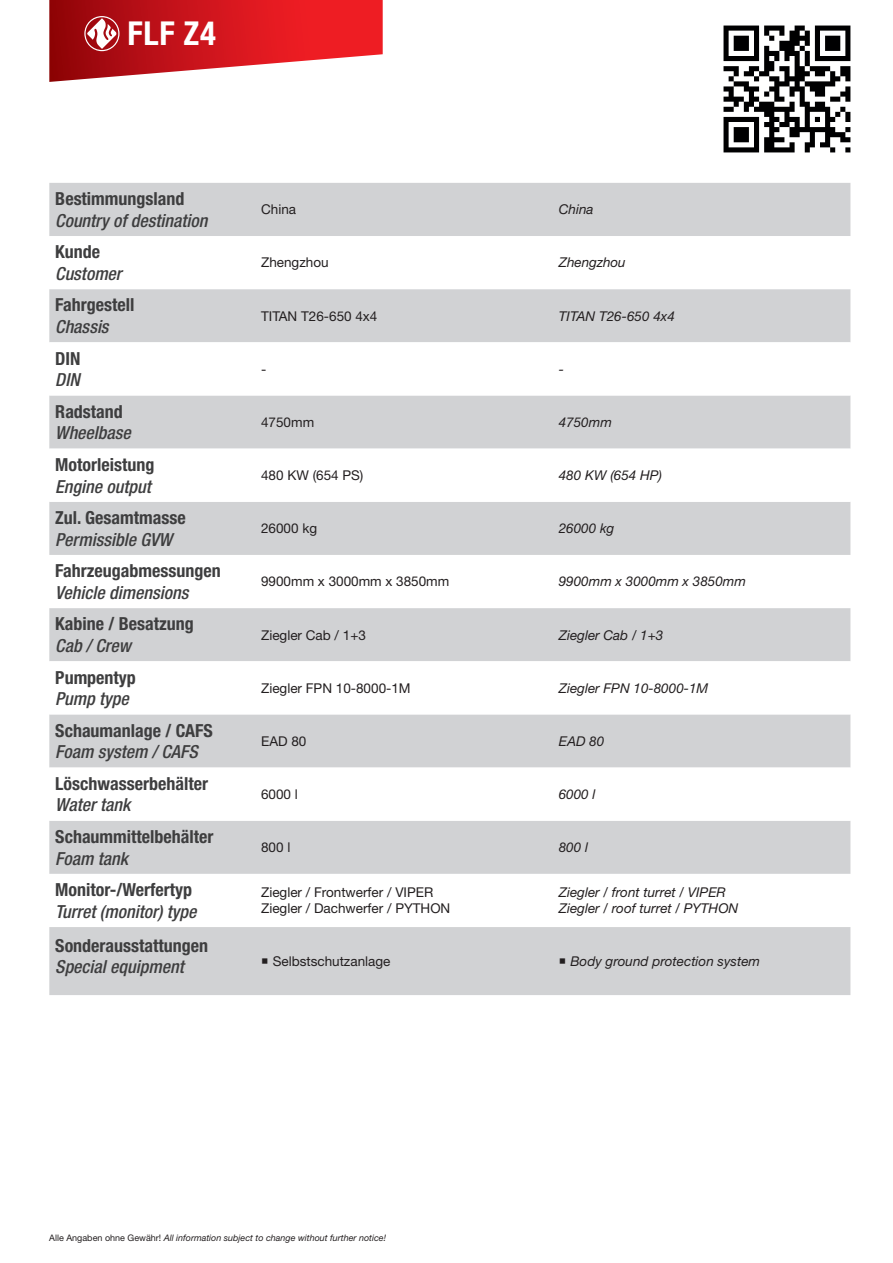
<style>
.page{position:relative;width:893px;height:1263px;background:#fff}
.page>*{position:absolute;margin:0;border:0;box-sizing:border-box;transform-origin:0 0}
.t1{font:700 condensed 33px "Helvetica Neue LT Pro";color:#fff}
.t2{font:700 condensed 18px "Helvetica Neue LT Pro";color:#3e3e3f}
.t3{font:italic 500 condensed 18px "Helvetica Neue LT Pro";color:#3e3e3f}
.t4{font:italic 13.5px/16.2px "Helvetica Neue LT Pro";color:#231f20}
.t5{font:13.5px/16.2px "Helvetica Neue LT Pro";color:#231f20}
.t6{font:italic 9px "Helvetica Neue LT Pro";color:#231f20}
.s1{font-style:normal}
</style>
<div class="page">
<div style="left:49px;top:183px;width:801px;height:812px;background:#d1d2d4"></div>
<svg style="left:49px;top:236px;width:801px;height:585px"></svg>
<svg style="left:49px;top:342px;width:801px;height:53px"></svg>
<svg style="left:49px;top:874px;width:801px;height:53px"></svg>
<img style="left:723px;top:26px;width:128px;height:127px">
<svg style="left:49px;top:0;width:334px;height:82px"></svg>
<h1 class="t1" style="left:128px;top:15px;width:90px">FLF Z4</h1>
<p class="t2" style="left:55px;top:188px;width:131px">Bestimmungsland</p>
<p class="t3" style="left:55px;top:210px;width:154px">Country of destination</p>
<p class="t2" style="left:55px;top:241px;width:46px">Kunde</p>
<p class="t3" style="left:55px;top:263px;width:68px">Customer</p>
<p class="t2" style="left:55px;top:295px;width:81px">Fahrgestell</p>
<p class="t3" style="left:55px;top:316px;width:55px">Chassis</p>
<p class="t2" style="left:55px;top:348px;width:27px">DIN</p>
<p class="t3" style="left:55px;top:369px;width:26px">DIN</p>
<p class="t2" style="left:55px;top:401px;width:69px">Radstand</p>
<p class="t3" style="left:55px;top:422px;width:77px">Wheelbase</p>
<p class="t2" style="left:55px;top:454px;width:101px">Motorleistung</p>
<p class="t3" style="left:55px;top:475px;width:97px">Engine output</p>
<p class="t2" style="left:55px;top:507px;width:132px">Zul. Gesamtmasse</p>
<p class="t3" style="left:55px;top:529px;width:118px">Permissible GVW</p>
<p class="t2" style="left:55px;top:560px;width:167px">Fahrzeugabmessungen</p>
<p class="t3" style="left:55px;top:582px;width:135px">Vehicle dimensions</p>
<p class="t2" style="left:55px;top:614px;width:140px">Kabine / Besatzung</p>
<p class="t3" style="left:55px;top:635px;width:77px">Cab / Crew</p>
<p class="t2" style="left:55px;top:667px;width:82px">Pumpentyp</p>
<p class="t3" style="left:55px;top:688px;width:75px">Pump type</p>
<p class="t2" style="left:55px;top:720px;width:159px">Schaumanlage / CAFS</p>
<p class="t3" style="left:55px;top:741px;width:144px">Foam system / CAFS</p>
<p class="t2" style="left:55px;top:773px;width:154px">Löschwasserbehälter</p>
<p class="t3" style="left:55px;top:794px;width:77px">Water tank</p>
<p class="t2" style="left:55px;top:826px;width:160px">Schaummittelbehälter</p>
<p class="t3" style="left:55px;top:847px;width:74px">Foam tank</p>
<p class="t2" style="left:55px;top:879px;width:138px">Monitor-/Werfertyp</p>
<p class="t3" style="left:55px;top:900px;width:143px">Turret (monitor) type</p>
<p class="t5" style="left:261px;top:201px;width:37px">China</p>
<p class="t4" style="left:559px;top:201px;width:36px">China</p>
<p class="t5" style="left:261px;top:254px;width:69px">Zhengzhou</p>
<p class="t4" style="left:559px;top:254px;width:69px">Zhengzhou</p>
<p class="t5" style="left:261px;top:307px;width:118px">TITAN T26-650 4x4</p>
<p class="t4" style="left:559px;top:307px;width:118px">TITAN T26-650 4x4</p>
<p class="t5" style="left:261px;top:360px;width:7px">-</p>
<p class="t4" style="left:559px;top:360px;width:7px">-</p>
<p class="t5" style="left:261px;top:414px;width:55px">4750mm</p>
<p class="t4" style="left:559px;top:414px;width:55px">4750mm</p>
<p class="t5" style="left:261px;top:467px;width:104px">480 KW (654 PS)</p>
<p class="t4" style="left:559px;top:467px;width:105px">480 KW (654 HP)</p>
<p class="t5" style="left:261px;top:520px;width:58px">26000 kg</p>
<p class="t4" style="left:559px;top:520px;width:57px">26000 kg</p>
<p class="t5" style="left:261px;top:573px;width:190px">9900mm x 3000mm x 3850mm</p>
<p class="t4" style="left:559px;top:573px;width:189px">9900mm x 3000mm x 3850mm</p>
<p class="t5" style="left:261px;top:626px;width:106px">Ziegler Cab / 1+3</p>
<p class="t4" style="left:559px;top:626px;width:106px">Ziegler Cab / 1+3</p>
<p class="t5" style="left:261px;top:679px;width:151px">Ziegler FPN 10-8000-1M</p>
<p class="t4" style="left:559px;top:679px;width:151px">Ziegler FPN 10-8000-1M</p>
<p class="t5" style="left:261px;top:733px;width:47px">EAD 80</p>
<p class="t4" style="left:559px;top:733px;width:47px">EAD 80</p>
<p class="t5" style="left:261px;top:786px;width:38px">6000 l</p>
<p class="t4" style="left:559px;top:786px;width:38px">6000 l</p>
<p class="t5" style="left:261px;top:839px;width:31px">800 l</p>
<p class="t4" style="left:559px;top:839px;width:31px">800 l</p>
<p class="t5" style="left:261px;top:884px;width:191px">Ziegler / Frontwerfer / VIPER<br>Ziegler / Dachwerfer / PYTHON</p>
<p class="t4" style="left:559px;top:884px;width:181px">Ziegler / front turret / VIPER<br>Ziegler / roof turret / PYTHON</p>
<p class="t2" style="left:55px;top:935px;width:154px">Sonderausstattungen</p>
<p class="t3" style="left:55px;top:956px;width:130px">Special equipment</p>
<p class="t5" style="left:261px;top:953px;width:131px">○ Selbstschutzanlage</p>
<p class="t4" style="left:559px;top:953px;width:203px">○ Body ground protection system</p>
<p class="t6" style="left:49px;top:1232px;width:338px"><span class="s1">Alle Angaben ohne Gewähr!</span> All information subject to change without further notice!</p>
</div>
